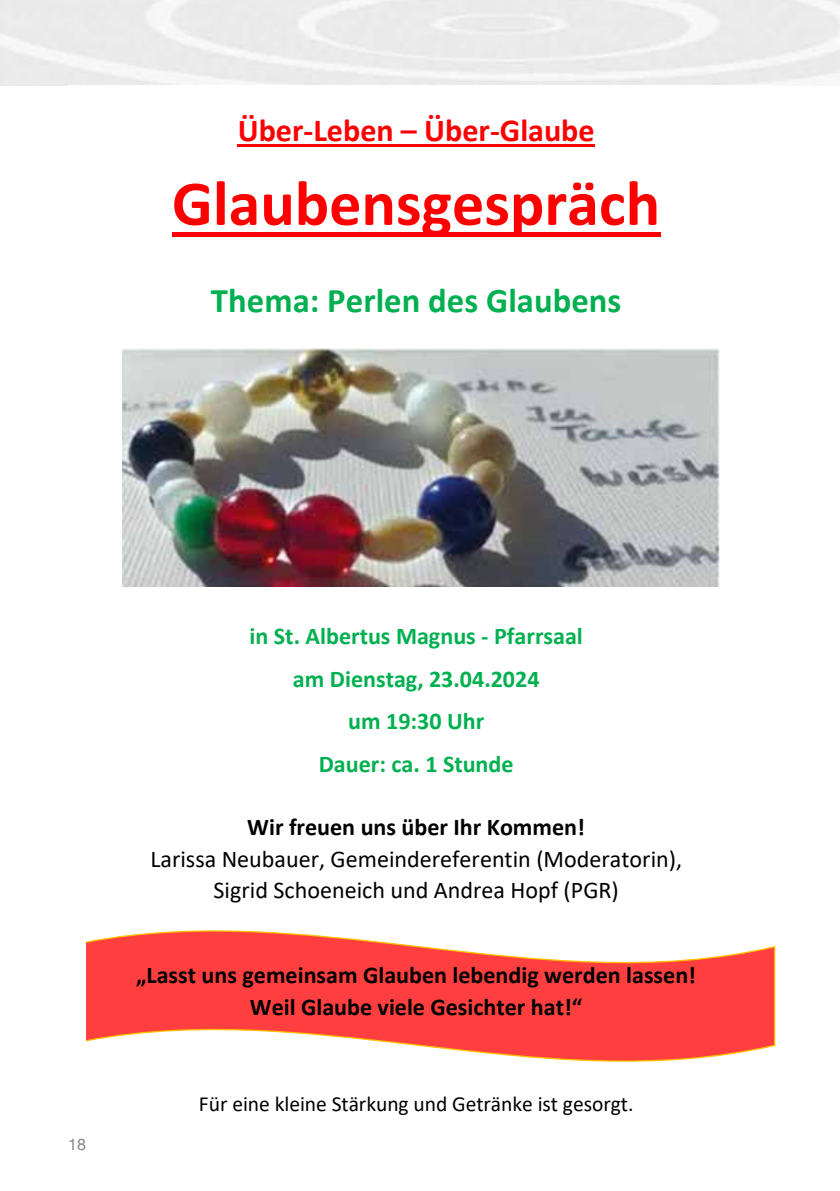
<style>
.page{position:relative;width:840px;height:1191px;background:#fff}
.page>*{position:absolute;margin:0;border:0;box-sizing:border-box;transform-origin:0 0}
.t1{font:700 64.2px "Calibri";color:#f00}
.t2{font:700 34.6px "Calibri";color:#00b050}
.t3{font:700 32px "Calibri";color:#f00}
.t4{font:700 24px/31.4px "Calibri";color:#000;text-align:center}
.t5{font:24px/31.4px "Calibri";color:#000;text-align:center}
.t6{font:700 24px/42.6px "Calibri";color:#00b050;text-align:center}
.t7{font:21.4px "Calibri";color:#000}
.t8{font:16px "Helvetica Neue";color:#878786}
</style>
<div class="page">
<svg style="left:86px;top:930px;width:689px;height:132px"></svg>
<hr style="left:237px;top:145px;width:357px;height:2px;background:#f00">
<hr style="left:172px;top:232px;width:488px;height:4px;background:#f00">
<img style="left:122px;top:349px;width:596px;height:238px">
<h3 class="t3" style="left:237px;top:108px;width:358px">Über-Leben – Über-Glaube</h3>
<h1 class="t1" style="left:172px;top:158px;width:489px">Glaubensgespräch</h1>
<h2 class="t2" style="left:211px;top:276px;width:412px">Thema: Perlen des Glaubens</h2>
<p class="t8" style="left:68px;top:1132px;width:19px">18</p>
<p class="t6" style="left:249px;top:614px;width:334px">in St. Albertus Magnus - Pfarrsaal am Dienstag, 23.04.2024<br>um 19:30 Uhr<br>Dauer: ca. 1 Stunde</p>
<p class="t4" style="left:247px;top:811px;width:339px">Wir freuen uns über Ihr Kommen!</p>
<p class="t5" style="left:150px;top:842px;width:533px">Larissa Neubauer, Gemeindereferentin (Moderatorin),<br>Sigrid Schoeneich und Andrea Hopf (PGR)</p>
<p class="t4" style="left:136px;top:959px;width:561px">„Lasst uns gemeinsam Glauben lebendig werden lassen!<br>Weil Glaube viele Gesichter hat!“</p>
<p class="t7" style="left:199px;top:1089px;width:436px">Für eine kleine Stärkung und Getränke ist gesorgt.</p>
</div>
